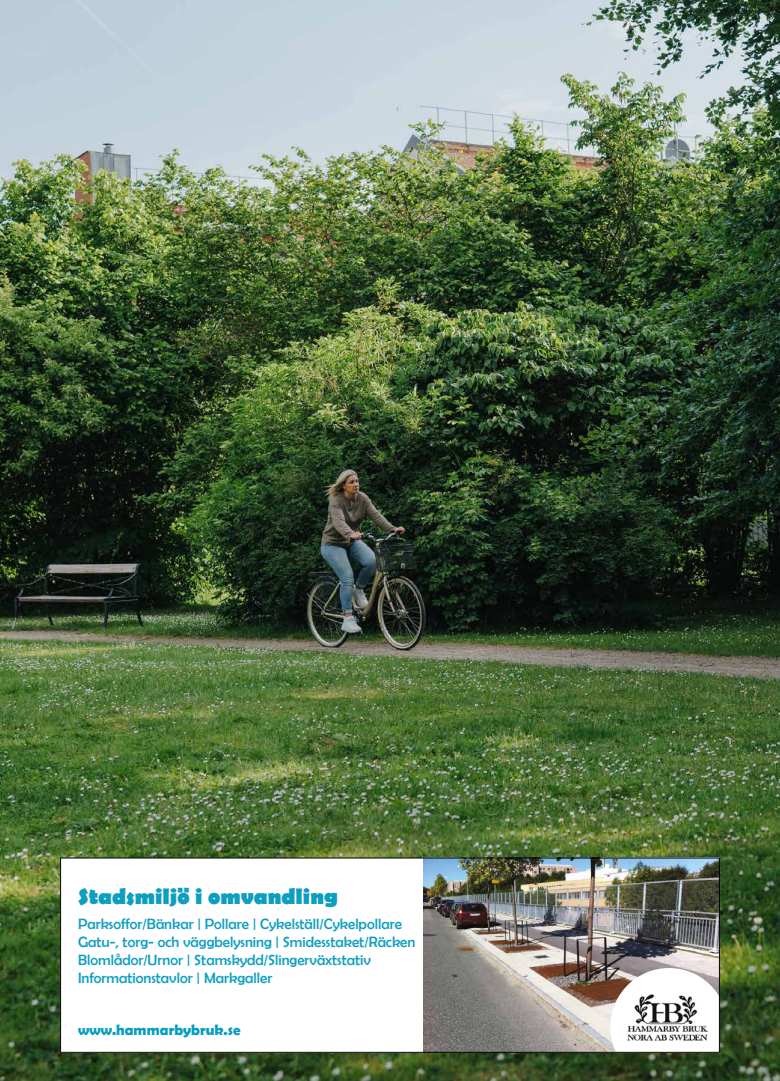
<style>
.page{position:relative;width:780px;height:1081px;background:#fff}
.page>*{position:absolute;margin:0;border:0;box-sizing:border-box;transform-origin:0 0}
.t1{font:700 22.5px "Berlin Sans FB";color:#0e9fc0}
.t2{font:15px/18px "Berlin Sans FB";color:#0e9fc0}
.t3{font:700 15px "Berlin Sans FB Demi";color:#069ec0}
</style>
<div class="page">
<img style="left:0;top:0;width:779px;height:1081px">
<hr style="left:779px;top:0;width:1px;height:1081px;background:#ccc6a7">
<div style="left:60px;top:857px;width:659px;height:195px;background:#fff"></div>
<img style="left:423px;top:859px;width:294px;height:191px">
<svg style="left:610px;top:968px;width:107px;height:82px"></svg>
<img style="left:627px;top:990px;width:80px;height:50px">
<div style="left:60px;top:857px;width:659px;height:195px;border:1px solid #000"></div>
<h1 class="t1" style="left:78px;top:884px;width:261px">Stadsmiljö i omvandling</h1>
<p class="t2" style="left:78px;top:915px;width:339px">Parksoffor/Bänkar | Pollare | Cykelställ/Cykelpollare Gatu-, torg- och väggbelysning | Smidesstaket/Räcken Blomlådor/Urnor | Stamskydd/Slingerväxtstativ Informationstavlor | Markgaller</p>
<p class="t3" style="left:78px;top:1021px;width:164px">www.hammarbybruk.se</p>
</div>
